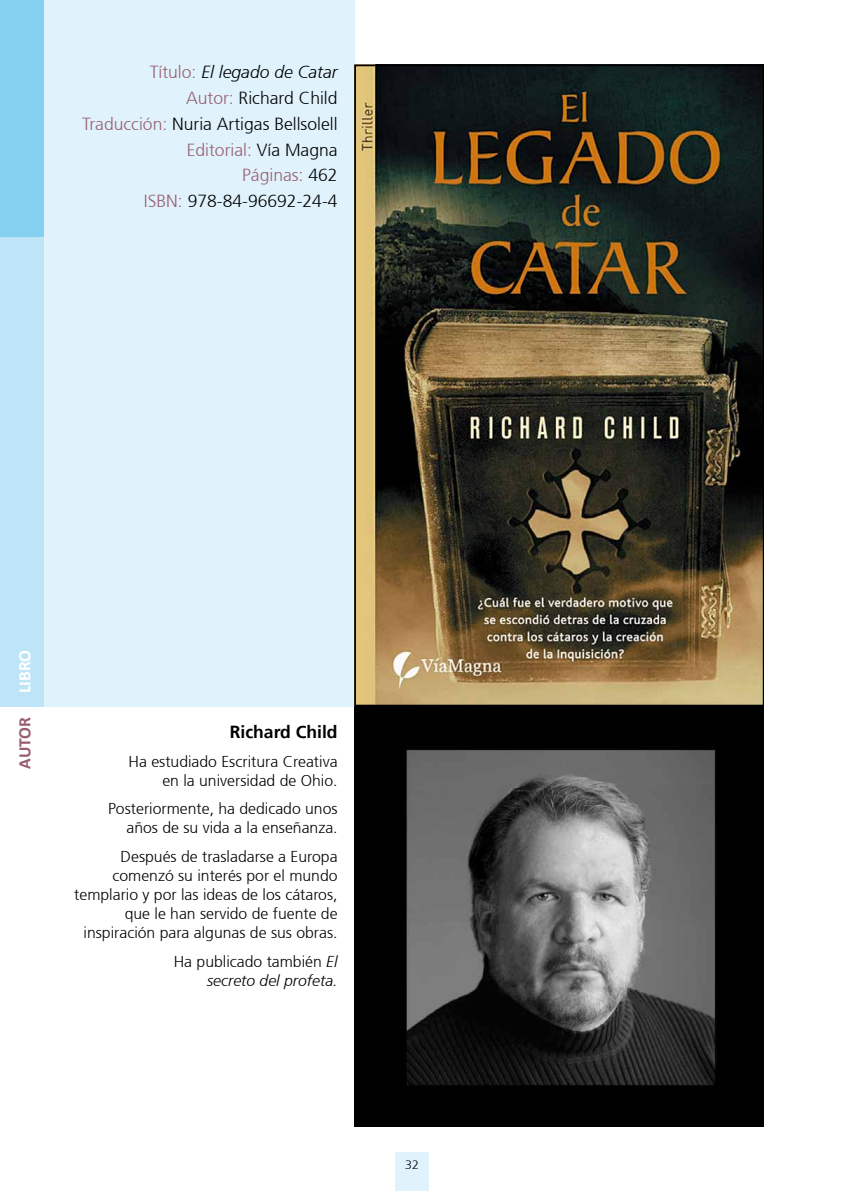
<style>
.page{position:relative;width:844px;height:1191px;background:#fff}
.page>*{position:absolute;margin:0;border:0;box-sizing:border-box;transform-origin:0 0}
.t1{font:300 17.5px/25.9px "Frutiger 45";color:#000;text-align:right}
.t2{font:italic 300 17.5px "Frutiger 46";color:#000}
.t3{font:700 17.5px "Frutiger 65";color:#000}
.t4{font:700 17.5px "Calibri";letter-spacing:-.01em;color:#985f72}
.t5{font:700 17.5px "Calibri";color:#fff}
.t6{font:300 15.75px/18.9px "Frutiger 45";color:#000;text-align:right}
.t7{font:italic 300 15.75px "Frutiger 46";color:#000}
.t8{font:300 12.25px "Frutiger 45";color:#000}
.s1{font-family:"Frutiger 45";font-style:normal;color:#985f72}
.s2{color:#985f72}
.s3{font-family:"Frutiger 46";font-style:italic}
</style>
<div class="page">
<div style="left:0;top:0;width:354px;height:706px;background:#e0f2fb"></div>
<div style="left:0;top:0;width:43px;height:706px;background:#bde4f7"></div>
<div style="left:0;top:0;width:43px;height:236px;background:#84d0f0"></div>
<div style="left:395px;top:1152px;width:33px;height:39px;background:#e0f2fb"></div>
<img style="left:354px;top:67px;width:410px;height:1059px">
<div style="left:354px;top:64px;width:410px;height:642px;border:2px solid #000"></div>
<p class="t2" style="left:150px;top:62px;width:189px"><span class="s1">Título:</span> El legado de Catar</p>
<p class="t1" style="left:82px;top:85px;width:257px"><span class="s2">Autor:</span> Richard Child<br><span class="s2">Traducción:</span> Nuria Artigas Bellsolell<br><span class="s2">Editorial:</span> Vía Magna<br><span class="s2">Páginas:</span> 462<br><span class="s2">ISBN:</span> 978-84-96692-24-4</p>
<p class="t5" style="left:13px;top:693px;width:45px;rotate:-90deg">LIBRO</p>
<p class="t4" style="left:13px;top:768px;width:53px;rotate:-90deg">AUTOR</p>
<p class="t3" style="left:230px;top:721px;width:109px">Richard Child</p>
<p class="t6" style="left:128px;top:752px;width:210px">Ha estudiado Escritura Creativa en la universidad de Ohio.</p>
<p class="t6" style="left:108px;top:800px;width:231px">Posteriormente, ha dedicado unos años de su vida a la enseñanza.</p>
<p class="t6" style="left:74px;top:847px;width:265px">Después de trasladarse a Europa comenzó su interés por el mundo templario y por las ideas de los cátaros, que le han servido de fuente de inspiración para algunas de sus obras.</p>
<p class="t6" style="left:174px;top:952px;width:165px">Ha publicado también <span class="s3">El</span></p>
<p class="t7" style="left:207px;top:971px;width:132px">secreto del profeta.</p>
<p class="t8" style="left:405px;top:1157px;width:15px">32</p>
</div>
